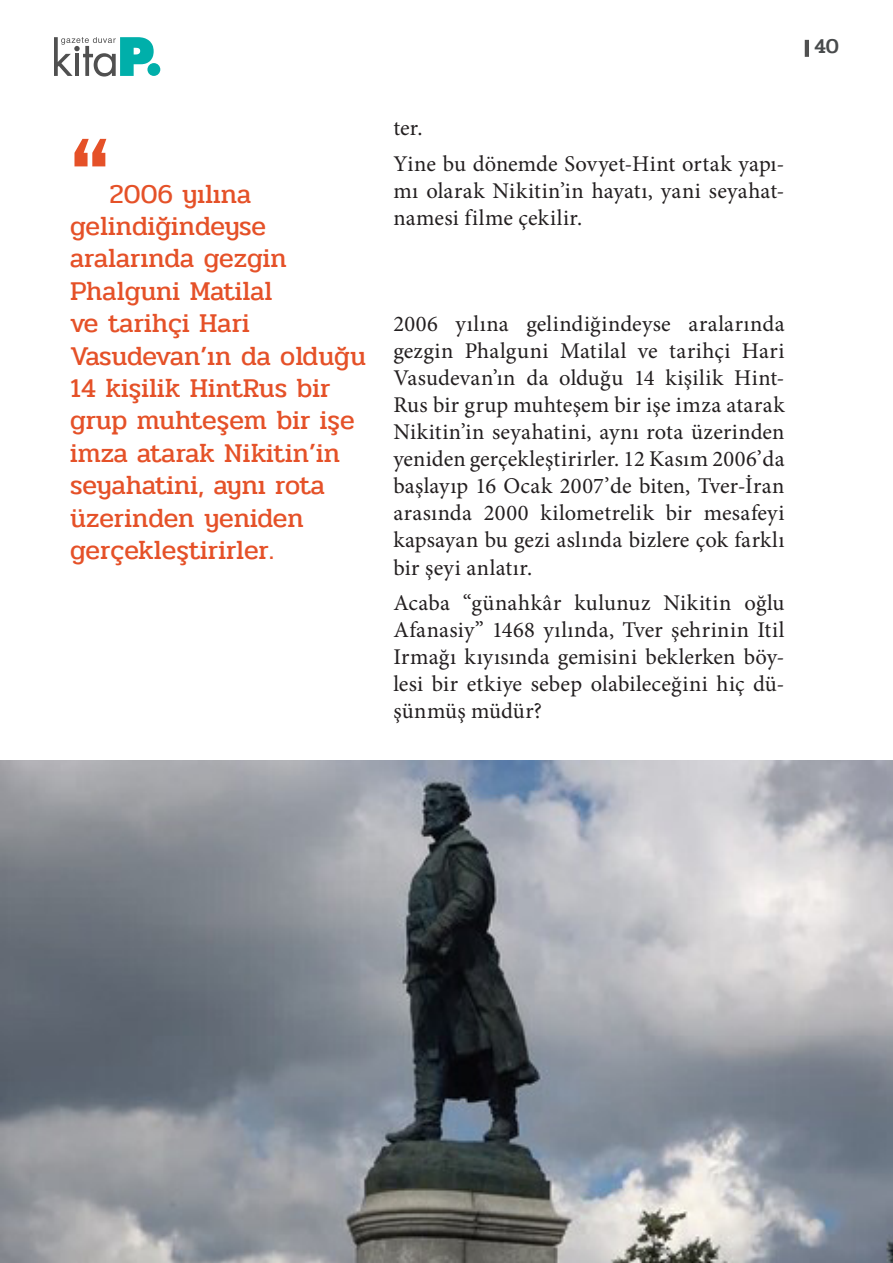
<style>
.page{position:relative;width:893px;height:1263px;background:#fff}
.page>*{position:absolute;margin:0;border:0;box-sizing:border-box;transform-origin:0 0}
.SPOT{font:90px "Akzidenz Grotesk BE Extracondense";color:#e55128}
.SPOT-2{font:27px/32.4px "Pridi";color:#e55128}
.METIN{font:22.5px/27px "Minion Pro";letter-spacing:.01em;color:#231f20;text-align:justify}
.t1{font:500 21px "Pridi";color:#484b4c}
</style>
<div class="page">
<svg style="left:54px;top:37px;width:100px;height:40px"></svg>
<div style="left:147px;top:63px;width:13px;height:13px;background:#00afaa;border-radius:50%"></div>
<hr style="left:805px;top:40px;width:4px;height:17px;background:#505050">
<img style="left:0;top:760px;width:893px;height:503px">
<p class="SPOT" style="left:70px;top:119px;width:41px">“</p>
<p class="SPOT-2" style="left:70px;top:178px;width:297px;text-indent:39px">2006 yılına gelindiğindeyse aralarında gezgin<br>Phalguni Matilal<br>ve tarihçi Hari<br>Vasudevan’ın da olduğu<br>14 kişilik HintRus bir grup muhteşem bir işe imza atarak Nikitin’in seyahatini, aynı rota üzerinden yeniden gerçekleştirirler.</p>
<p class="METIN" style="left:393px;top:115px;width:31px">ter.</p>
<p class="METIN" style="left:393px;top:150px;width:393px">Yine bu dönemde Sovyet-Hint ortak yapı&shy;mı olarak Nikitin’in hayatı, yani seyahat&shy;namesi filme çekilir.</p>
<p class="METIN" style="left:393px;top:311px;width:393px">2006 yılına gelindiğindeyse aralarında gezgin Phalguni Matilal ve tarihçi Hari Vasudevan’ın da olduğu 14 kişilik Hint-Rus bir grup muhteşem bir işe imza atarak Nikitin’in seyahatini, aynı rota üzerinden yeniden gerçekleştirirler. 12 Kasım 2006’da başlayıp 16 Ocak 2007’de biten, Tver-İran arasında 2000 kilometrelik bir mesafeyi kapsayan bu gezi aslında bizlere çok farklı bir şeyi anlatır.</p>
<p class="METIN" style="left:393px;top:589px;width:393px">Acaba “günahkâr kulunuz Nikitin oğlu Afanasiy” 1468 yılında, Tver şehrinin Itil Irmağı kıyısında gemisini beklerken böy&shy;lesi bir etkiye sebep olabileceğini hiç dü&shy;şünmüş müdür?</p>
<p class="t1" style="left:814px;top:31px;width:26px">40</p>
</div>
